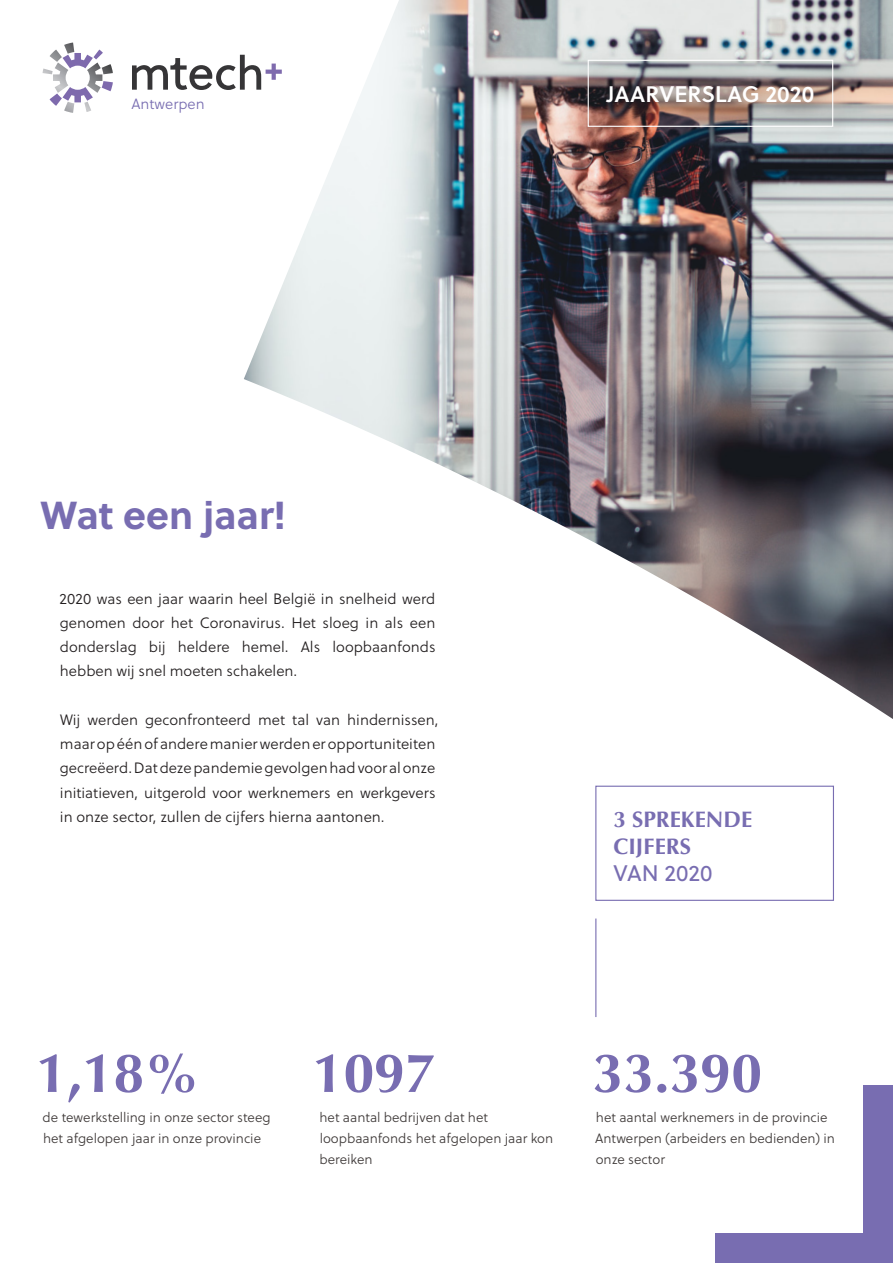
<style>
.page{position:relative;width:893px;height:1263px;background:#fff}
.page>*{position:absolute;margin:0;border:0;box-sizing:border-box;transform-origin:0 0}
.t1{font:700 55.5px "Optima";color:#786db1}
.t2{font:700 39px "Soleil";color:#786db1}
.t3{font:700 22.5px/27px "Optima";color:#786db1}
.t4{font:22.5px "Soleil Sb";color:#fff}
.t5{font:15px/24px "Soleil Lt";color:#231f20;text-align:justify}
.t6{font:14.85px "Soleil Lt";color:#786db1}
.t7{font:13.5px/21px "Soleil Lt";color:#3e3938}
.s1{font-family:"Soleil";font-weight:400}
</style>
<div class="page">
<div style="left:863px;top:1085px;width:30px;height:178px;background:#786db1"></div>
<div style="left:715px;top:1233px;width:178px;height:30px;background:#786db1"></div>
<img style="left:244px;top:0;width:649px;height:719px">
<div style="left:595px;top:786px;width:239px;height:115px;border:1px solid #786db1"></div>
<div style="left:575px;top:47px;width:283px;height:104px;background:#231f20;opacity:.75"></div>
<div style="left:588px;top:60px;width:245px;height:67px;border:1px solid #fff"></div>
<svg style="left:43px;top:43px;width:70px;height:70px"></svg>
<svg style="left:132px;top:55px;width:150px;height:35px"></svg>
<hr style="left:595px;top:918px;width:1px;height:99px;background:#786db1">
<p class="t6" style="left:131px;top:93px;width:75px">Antwerpen</p>
<p class="t2" style="left:41px;top:485px;width:247px">Wat een jaar!</p>
<p class="t5" style="left:60px;top:587px;width:377px">2020 was een jaar waarin heel België in snelheid werd genomen door het Coronavirus. Het sloeg in als een donderslag bij heldere hemel. Als loopbaanfonds hebben wij snel moeten schakelen.</p>
<p class="t5" style="left:60px;top:708px;width:380px;text-align:left">Wij werden geconfronteerd met tal van hindernissen, maar op één of andere manier werden er opportuniteiten gecreëerd. Dat deze pandemie gevolgen had voor al onze initiatieven, uitgerold voor werknemers en werkgevers in onze sector, zullen de cijfers hierna aantonen.</p>
<p class="t4" style="left:607px;top:77px;width:209px">JAARVERSLAG 2020</p>
<p class="t3" style="left:613px;top:806px;width:140px">3 SPREKENDE</p>
<p class="t3" style="left:613px;top:833px;width:101px">CIJFERS<br><span class="s1">VAN 2020</span></p>
<p class="t1" style="left:36px;top:1041px;width:165px">1,18%</p>
<p class="t1" style="left:313px;top:1041px;width:125px">1097</p>
<p class="t1" style="left:592px;top:1041px;width:171px">33.390</p>
<p class="t7" style="left:43px;top:1106px;width:229px">de tewerkstelling in onze sector steeg het afgelopen jaar in onze provincie</p>
<p class="t7" style="left:319px;top:1106px;width:235px">het aantal bedrijven dat het loopbaanfonds het afgelopen jaar kon bereiken</p>
<p class="t7" style="left:595px;top:1106px;width:241px">het aantal werknemers in de provincie<br>Antwerpen (arbeiders en bedienden) in onze sector</p>
</div>
